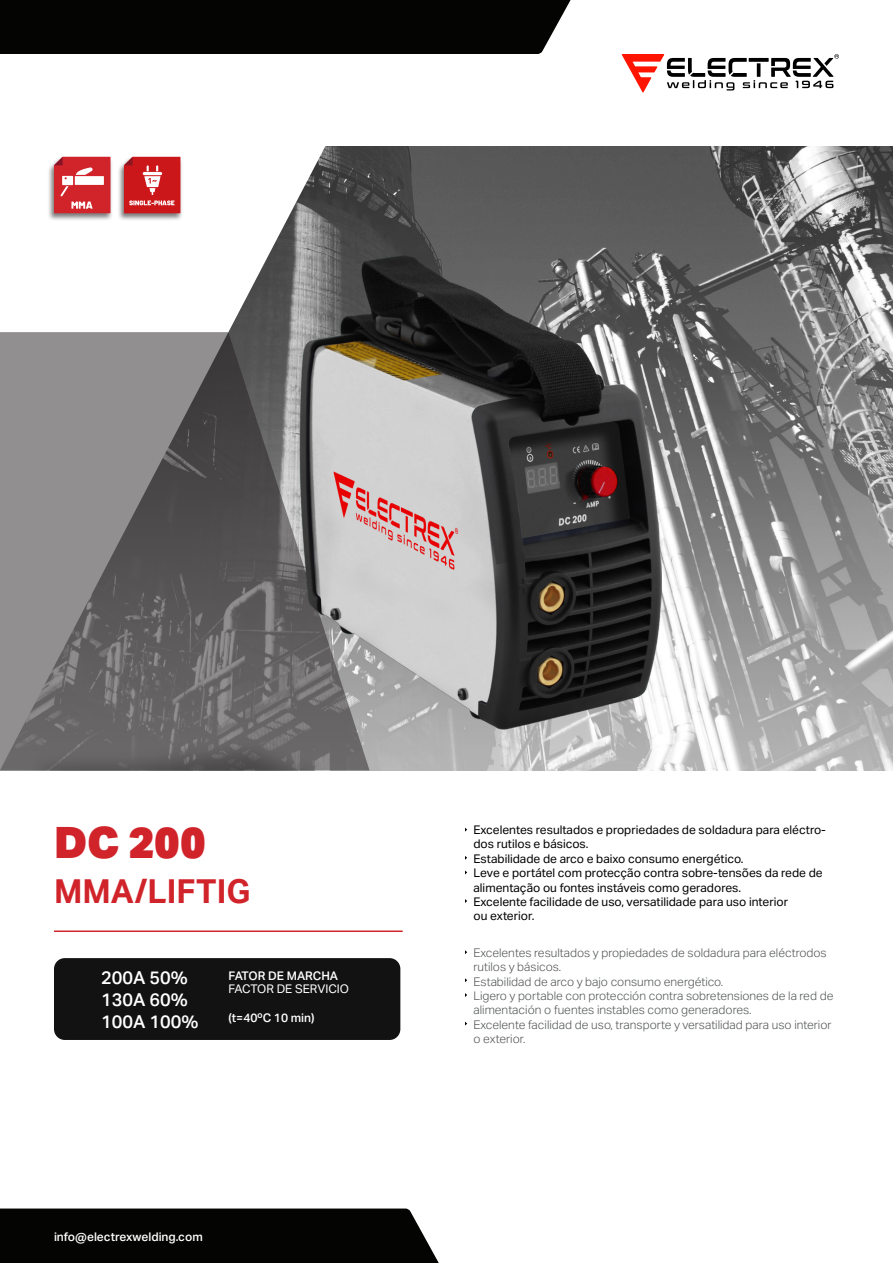
<style>
.page{position:relative;width:893px;height:1263px;background:#fff}
.page>*{position:absolute;margin:0;border:0;box-sizing:border-box;transform-origin:0 0}
.t1{font:900 43.5px "Aktiv Grotesk";color:#d0232a}
.t2{font:700 33px "Aktiv Grotesk";color:#d0232a}
.t3{font:500 18px "Aktiv Grotesk";color:#fff}
.t4{font:300 12px/14.4px "Aktiv Grotesk";color:#4f5252}
.t5{font:12px/14.4px "Aktiv Grotesk";color:#000001}
.t6{font:500 12px "Aktiv Grotesk";color:#fff}
.t7{font:12px "Aktiv Grotesk";color:#fff}
</style>
<div class="page">
<img style="left:326px;top:147px;width:567px;height:623px">
<svg style="left:622px;top:54px;width:217px;height:39px"></svg>
<div style="left:0;top:1208px;width:439px;height:55px;background:#040503"></div>
<hr style="left:54px;top:930px;width:349px;height:2px;background:#d1232a">
<div style="left:0;top:0;width:571px;height:54px;background:#040503"></div>
<svg style="left:228px;top:146px;width:98px;height:186px"></svg>
<svg style="left:0;top:332px;width:370px;height:438px;background:#737172"></svg>
<div style="left:47px;top:156px;width:66px;height:66px;background:#231f20;opacity:.6"></div>
<svg style="left:54px;top:157px;width:56px;height:56px;background:#d84b51"></svg>
<div style="left:117px;top:156px;width:66px;height:66px;background:#231f20;opacity:.6"></div>
<svg style="left:124px;top:157px;width:56px;height:56px;background:#d13537"></svg>
<img style="left:299px;top:255px;width:362px;height:475px">
<div style="left:54px;top:958px;width:346px;height:82px;background:#121212;border-radius:11px"></div>
<p class="t1" style="left:54px;top:814px;width:153px">DC 200</p>
<p class="t2" style="left:54px;top:871px;width:198px">MMA/LIFTIG</p>
<p class="t3" style="left:101px;top:967px;width:88px">200A 50%</p>
<p class="t3" style="left:101px;top:989px;width:88px">130A 60%</p>
<p class="t3" style="left:101px;top:1010px;width:99px">100A 100%</p>
<p class="t6" style="left:229px;top:968px;width:111px">FATOR DE MARCHA</p>
<p class="t7" style="left:229px;top:982px;width:122px">FACTOR DE SERVICIO</p>
<p class="t6" style="left:229px;top:1010px;width:87px">(t=40ºC 10 min)</p>
<p class="t6" style="left:54px;top:1229px;width:150px">info@electrexwelding.com</p>
<p class="t5" style="left:473px;top:822px;width:354px">Excelentes resultados e propriedades de soldadura para eléctro&shy;dos rutilos e básicos.</p>
<p class="t5" style="left:473px;top:851px;width:271px">Estabilidade de arco e baixo consumo energético.</p>
<p class="t5" style="left:473px;top:866px;width:351px">Leve e portátel com protecção contra sobre-tensões da rede de alimentação ou fontes instáveis como geradores.</p>
<p class="t5" style="left:473px;top:894px;width:316px">Excelente facilidade de uso, versatilidade para uso interior</p>
<p class="t5" style="left:473px;top:909px;width:62px">ou exterior.</p>
<p class="t4" style="left:473px;top:945px;width:355px">Excelentes resultados y propiedades de soldadura para eléctrodos rutilos y básicos.</p>
<p class="t4" style="left:473px;top:974px;width:251px">Estabilidad de arco y bajo consumo energético.</p>
<p class="t4" style="left:473px;top:988px;width:361px">Ligero y portable con protección contra sobretensiones de la red de alimentación o fuentes instables como generadores.</p>
<p class="t4" style="left:473px;top:1017px;width:360px">Excelente facilidad de uso, transporte y versatilidad para uso interior o exterior.</p>
</div>
